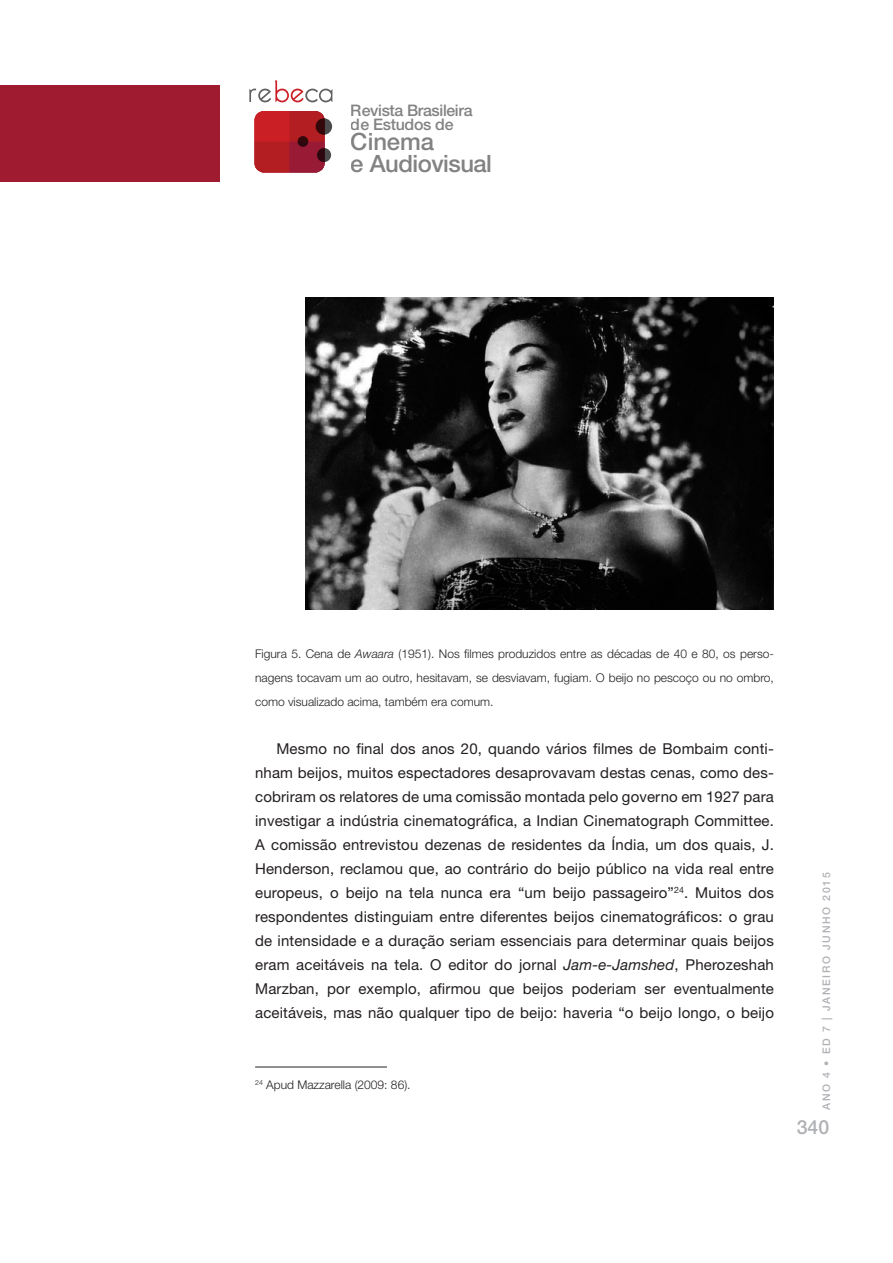
<style>
.page{position:relative;width:893px;height:1263px;background:#fff}
.page>*{position:absolute;margin:0;border:0;box-sizing:border-box;transform-origin:0 0}
.t1{font:500 23.85px/22px "Helvetica Neue LT Std";letter-spacing:-.02em;color:#828282}
.t2{font:500 19.5px "Helvetica Neue LT Std";color:#b0b1b5}
.t3{font:500 15.9px/14.1px "Helvetica Neue LT Std";letter-spacing:-.025em;color:#828282}
.corpo_texto{font:15px/24px "Helvetica Neue LT Std";letter-spacing:.01em;color:#231f20;text-align:justify}
.legenda{font:300 12px/24px "Helvetica Neue LT Std";color:#231f20;text-align:justify}
.notarodape{font:300 12px "Helvetica Neue LT Std";color:#231f20}
.t4{font:500 10.5px "Helvetica Neue LT Std";letter-spacing:.16em;color:#b0b1b5}
.s1{font-style:italic}
</style>
<div class="page">
<div style="left:0;top:85px;width:220px;height:96px;background:#9f1c30"></div>
<svg style="left:255px;top:111px;width:69px;height:61px;background:#b31f2a"></svg>
<div style="left:298px;top:136px;width:10px;height:11px;background:#32080b;border-radius:50%"></div>
<svg style="left:317px;top:148px;width:14px;height:14px"></svg>
<svg style="left:316px;top:118px;width:16px;height:17px"></svg>
<svg style="left:249px;top:81px;width:83px;height:21px"></svg>
<hr style="left:255px;top:1066px;width:132px;height:1px;background:#231f20">
<img style="left:306px;top:298px;width:468px;height:312px">
<p class="t3" style="left:351px;top:103px;width:123px">Revista Brasileira de Estudos de</p>
<h1 class="t1" style="left:351px;top:130px;width:143px">Cinema<br>e Audiovisual</h1>
<p class="legenda" style="left:255px;top:641px;width:520px">Figura 5. Cena de <span class="s1">Awaara</span> (1951). Nos filmes produzidos entre as décadas de 40 e 80, os perso&shy;nagens tocavam um ao outro, hesitavam, se desviavam, fugiam. O beijo no pescoço ou no ombro, como visualizado acima, também era comum.</p>
<p class="corpo_texto" style="left:255px;top:736px;width:520px;text-indent:21px">Mesmo no final dos anos 20, quando vários filmes de Bombaim conti&shy;nham beijos, muitos espectadores desaprovavam destas cenas, como des&shy;cobriram os relatores de uma comissão montada pelo governo em 1927 para investigar a indústria cinematográfica, a Indian Cinematograph Committee.<br>A comissão entrevistou dezenas de residentes da Índia, um dos quais, J.<br>Henderson, reclamou que, ao contrário do beijo público na vida real entre europeus, o beijo na tela nunca era “um beijo passageiro”<sup>24</sup>. Muitos dos respondentes distinguiam entre diferentes beijos cinematográficos: o grau de intensidade e a duração seriam essenciais para determinar quais beijos eram aceitáveis na tela. O editor do jornal <span class="s1">Jam-e-Jamshed</span>, Pherozeshah Marzban, por exemplo, afirmou que beijos poderiam ser eventualmente aceitáveis, mas não qualquer tipo de beijo: haveria “o beijo longo, o beijo</p>
<p class="notarodape" style="left:255px;top:1077px;width:157px"><sup>24</sup> Apud Mazzarella (2009: 86).</p>
<p class="t4" style="left:820px;top:1110px;width:239px;rotate:-90deg">ANO 4 • ED 7 | JANEIRO JUNHO 2015</p>
<h2 class="t2" style="left:797px;top:1115px;width:34px">340</h2>
</div>
